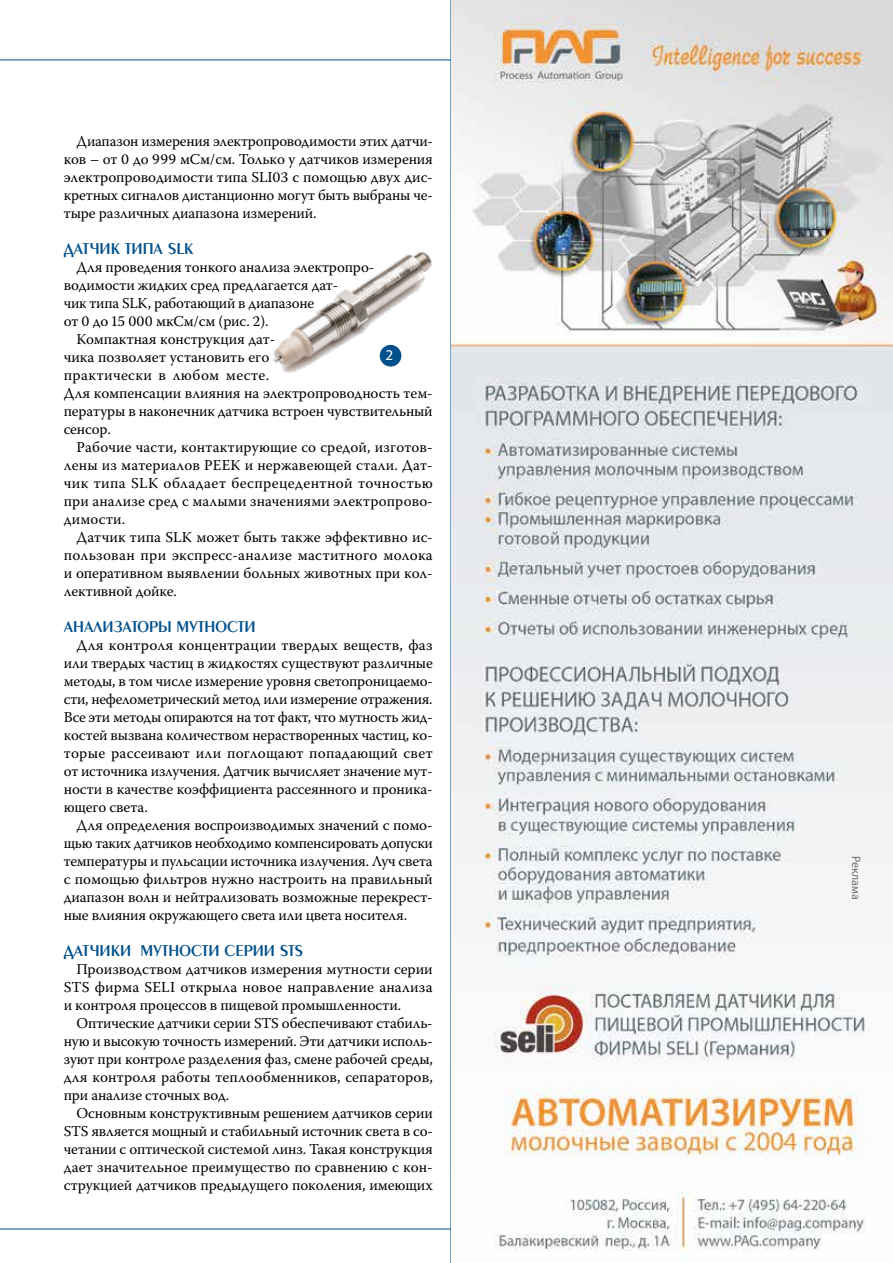
<style>
.page{position:relative;width:893px;height:1263px;background:#fff}
.page>*{position:absolute;margin:0;border:0;box-sizing:border-box;transform-origin:0 0}
.t1{font:16.5px "Penta Demi";color:#00508c}
.t2{font:15px/18px "Warnock Pro";letter-spacing:-.005em;color:#000;text-align:justify}
.t3{font:15px "Warnock Pro";letter-spacing:.025em;color:#000}
.t4{font:15px "Warnock Pro";letter-spacing:.015em;color:#000}
.t5{font:15px "Myriad Pro";color:#fff}
.t6{font:12px "Myriad Pro";color:#706f6f}
</style>
<div class="page">
<hr style="left:0;top:60px;width:451px;height:1px;background:#00508c">
<hr style="left:0;top:1228px;width:476px;height:1px;background:#00508c">
<img style="left:273px;top:251px;width:159px;height:122px">
<div style="left:379px;top:344px;width:23px;height:23px;background:#00508c;border-radius:50%"></div>
<div style="left:378px;top:344px;width:25px;height:24px;border:1px solid #fff;border-radius:50%"></div>
<hr style="left:450px;top:0;width:1px;height:1263px;background:#00508c">
<img style="left:451px;top:0;width:442px;height:1251px">
<p class="t2" style="left:64px;top:131px;width:371px;text-indent:13px">Диапазон измерения электропроводимости этих датчи&shy;ков – от 0 до 999 мСм/см. Только у датчиков измерения электропроводимости типа SLI03 с помощью двух дис&shy;кретных сигналов дистанционно могут быть выбраны че&shy;тыре различных диапазона измерений.</p>
<p class="t1" style="left:64px;top:240px;width:131px">ДАТЧИК ТИПА SLK</p>
<p class="t2" style="left:77px;top:257px;width:299px">Для проведения тонкого анализа электропро-</p>
<p class="t2" style="left:64px;top:275px;width:276px">водимости жидких сред предлагается дат-</p>
<p class="t2" style="left:64px;top:293px;width:252px">чик типа SLK, работающий в диапазоне</p>
<p class="t2" style="left:64px;top:311px;width:206px">от 0 до 15 000 мкСм/см (рис. 2).</p>
<p class="t2" style="left:77px;top:329px;width:200px">Компактная конструкция дат-</p>
<p class="t2" style="left:64px;top:347px;width:207px">чика позволяет установить его</p>
<p class="t3" style="left:64px;top:366px;width:207px">практически в любом месте.</p>
<p class="t2" style="left:64px;top:383px;width:371px">Для компенсации влияния на электропроводность тем-</p>
<p class="t2" style="left:64px;top:401px;width:370px">пературы в наконечник датчика встроен чувствительный</p>
<p class="t2" style="left:64px;top:419px;width:48px">сенсор.</p>
<p class="t2" style="left:77px;top:437px;width:358px">Рабочие части, контактирующие со средой, изготов-</p>
<p class="t2" style="left:64px;top:455px;width:371px">лены из материалов РЕЕК и нержавеющей стали. Дат-</p>
<p class="t3" style="left:64px;top:474px;width:371px">чик типа SLK обладает беспрецедентной точностью</p>
<p class="t2" style="left:64px;top:491px;width:371px">при анализе сред с малыми значениями электропрово-</p>
<p class="t2" style="left:64px;top:509px;width:63px">димости.</p>
<p class="t2" style="left:77px;top:527px;width:358px">Датчик типа SLK может быть также эффективно ис-</p>
<p class="t4" style="left:64px;top:546px;width:371px">пользован при экспресс-анализе маститного молока</p>
<p class="t2" style="left:64px;top:563px;width:371px">и оперативном выявлении больных животных при кол-</p>
<p class="t2" style="left:64px;top:581px;width:115px">лективной дойке.</p>
<p class="t1" style="left:64px;top:618px;width:193px">АНАЛИЗАТОРЫ МУТНОСТИ</p>
<p class="t2" style="left:64px;top:635px;width:371px;text-indent:13px">Для контроля концентрации твердых веществ, фаз или твердых частиц в жидкостях существуют различные методы, в том числе измерение уровня светопроницаемо&shy;сти, нефелометрический метод или измерение отражения.<br>Все эти методы опираются на тот факт, что мутность жид&shy;костей вызвана количеством нерастворенных частиц, ко&shy;торые рассеивают или поглощают попадающий свет от источника излучения. Датчик вычисляет значение мут&shy;ности в качестве коэффициента рассеянного и проника&shy;ющего света.</p>
<p class="t2" style="left:64px;top:815px;width:371px;text-indent:13px">Для определения воспроизводимых значений с помо&shy;щью таких датчиков необходимо компенсировать допуски температуры и пульсации источника излучения. Луч света с помощью фильтров нужно настроить на правильный диапазон волн и нейтрализовать возможные перекрест&shy;ные влияния окружающего света или цвета носителя.</p>
<p class="t1" style="left:64px;top:942px;width:241px">ДАТЧИКИ МУТНОСТИ СЕРИИ STS</p>
<p class="t2" style="left:64px;top:959px;width:370px;text-indent:13px">Производством датчиков измерения мутности серии STS фирма SELI открыла новое направление анализа и контроля процессов в пищевой промышленности.</p>
<p class="t2" style="left:64px;top:1013px;width:371px;text-indent:13px">Оптические датчики серии STS обеспечивают стабиль&shy;ную и высокую точность измерений. Эти датчики исполь&shy;зуют при контроле разделения фаз, смене рабочей среды, для контроля работы теплообменников, сепараторов, при анализе сточных вод.</p>
<p class="t2" style="left:64px;top:1103px;width:371px;text-indent:13px">Основным конструктивным решением датчиков серии STS является мощный и стабильный источник света в со&shy;четании с оптической системой линз. Такая конструкция дает значительное преимущество по сравнению с кон&shy;струкцией датчиков предыдущего поколения, имеющих</p>
<p class="t5" style="left:386px;top:346px;width:8px">2</p>
<p class="t6" style="left:864px;top:856px;width:45px;rotate:90deg">Реклама</p>
</div>
